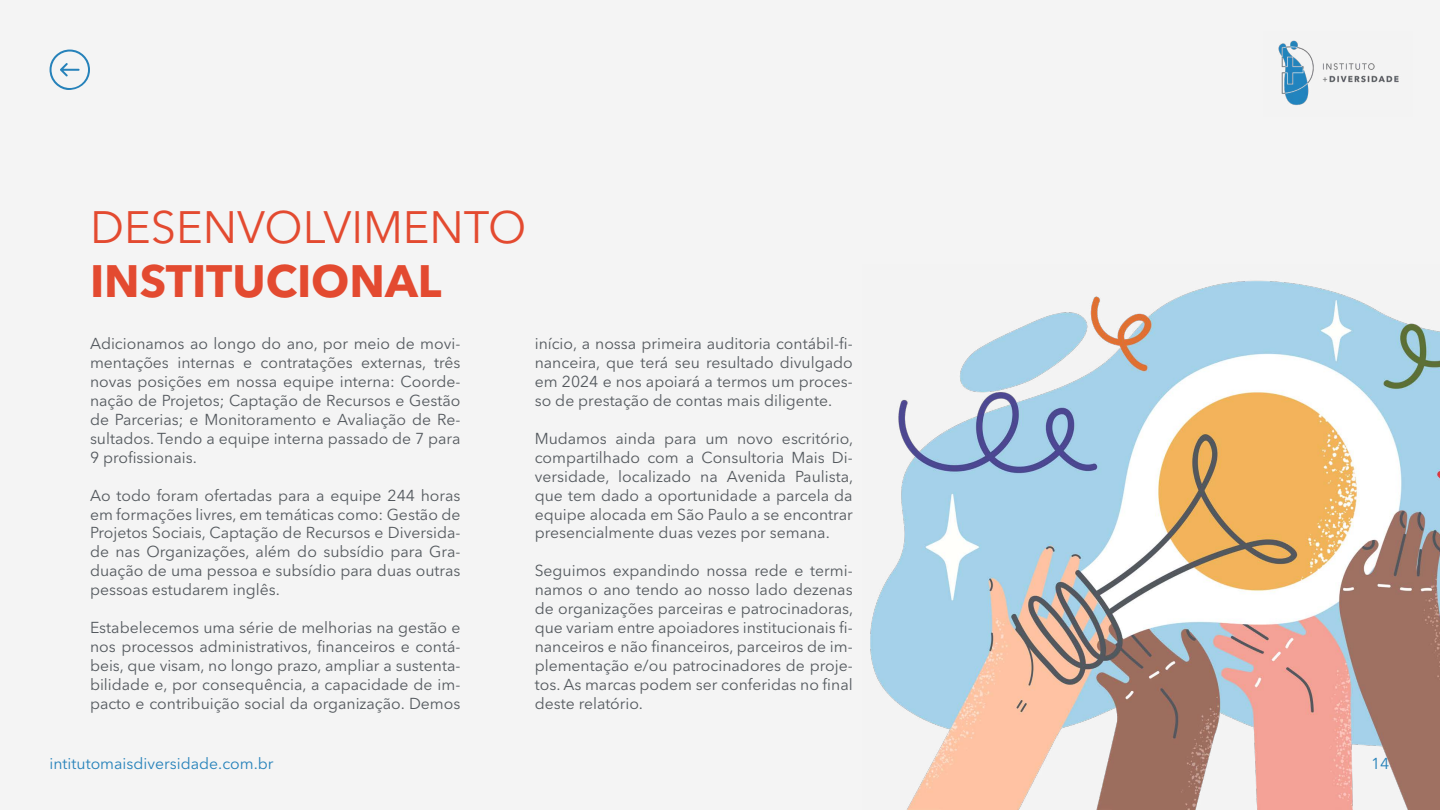
<style>
.page{position:relative;width:1440px;height:810px;background:#f4f4f4}
.page>*{position:absolute;margin:0;border:0;box-sizing:border-box;transform-origin:0 0}
.t1{font:45px/54px "Avenir Next LT Pro";color:#e34a30}
.t2{font:15.75px/18.9px "Avenir Next LT Pro";color:#54595e;text-align:justify}
.t3{font:15.75px "Avenir Next LT Pro";color:#2682ba}
.s1{font-weight:700}
</style>
<div class="page">
<svg style="left:49px;top:49px;width:41px;height:41px"></svg>
<img style="left:1278px;top:40px;width:121px;height:65px">
<img style="left:870px;top:280px;width:570px;height:530px">
<h2 class="t1" style="left:90px;top:200px;width:438px">DESENVOLVIMENTO<br><span class="s1">INSTITUCIONAL</span></h2>
<p class="t2" style="left:90px;top:334px;width:372px">Adicionamos ao longo do ano, por meio de movi&shy;mentações internas e contratações externas, três novas posições em nossa equipe interna: Coorde&shy;nação de Projetos; Captação de Recursos e Gestão de Parcerias; e Monitoramento e Avaliação de Re&shy;sultados. Tendo a equipe interna passado de 7 para 9 profissionais.</p>
<p class="t2" style="left:90px;top:486px;width:372px">Ao todo foram ofertadas para a equipe 244 horas em formações livres, em temáticas como: Gestão de Projetos Sociais, Captação de Recursos e Diversida&shy;de nas Organizações, além do subsídio para Gra&shy;duação de uma pessoa e subsídio para duas outras pessoas estudarem inglês.</p>
<p class="t2" style="left:90px;top:618px;width:372px">Estabelecemos uma série de melhorias na gestão e nos processos administrativos, financeiros e contá&shy;beis, que visam, no longo prazo, ampliar a sustenta&shy;bilidade e, por consequência, a capacidade de im&shy;pacto e contribuição social da organização. Demos</p>
<p class="t2" style="left:535px;top:334px;width:320px">início, a nossa primeira auditoria contábil-fi&shy;nanceira, que terá seu resultado divulgado em 2024 e nos apoiará a termos um proces&shy;so de prestação de contas mais diligente.</p>
<p class="t2" style="left:535px;top:429px;width:320px">Mudamos ainda para um novo escritório, compartilhado com a Consultoria Mais Di&shy;versidade, localizado na Avenida Paulista, que tem dado a oportunidade a parcela da equipe alocada em São Paulo a se encontrar presencialmente duas vezes por semana.</p>
<p class="t2" style="left:535px;top:561px;width:320px">Seguimos expandindo nossa rede e termi&shy;namos o ano tendo ao nosso lado dezenas de organizações parceiras e patrocinadoras, que variam entre apoiadores institucionais fi&shy;nanceiros e não financeiros, parceiros de im&shy;plementação e/ou patrocinadores de proje&shy;tos. As marcas podem ser conferidas no final deste relatório.</p>
<p class="t3" style="left:50px;top:755px;width:226px">intitutomaisdiversidade.com.br</p>
<p class="t3" style="left:1371px;top:755px;width:20px">14</p>
</div>
